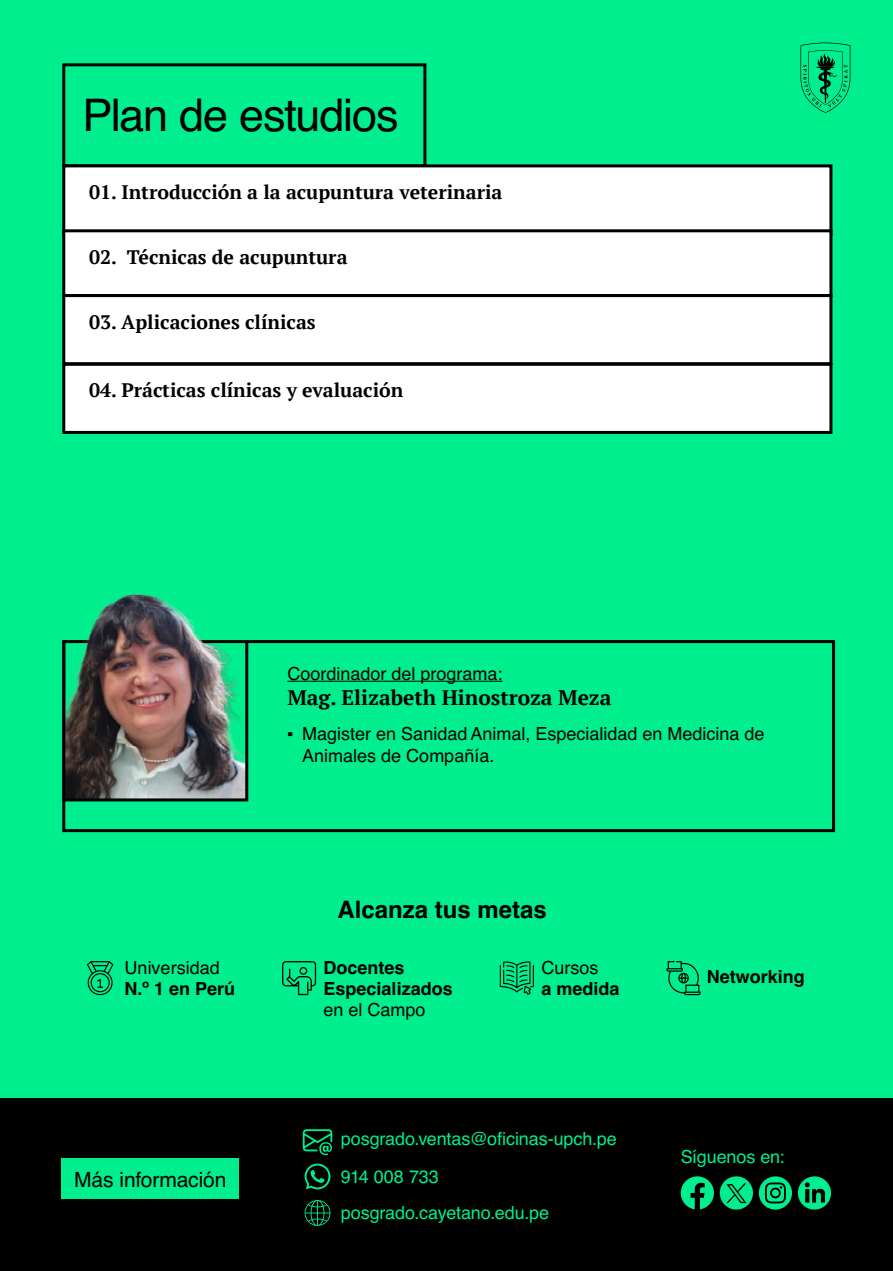
<style>
.page{position:relative;width:893px;height:1271px;background:#fff}
.page>*{position:absolute;margin:0;border:0;box-sizing:border-box;transform-origin:0 0}
.t1{font:45px "Helvetica";letter-spacing:-.03em;color:#000}
.t2{font:700 24px "Helvetica";color:#000}
.t3{font:700 21px "PT Serif";color:#000}
.t4{font:21px "Helvetica";letter-spacing:-.01em;color:#000}
.t5{font:700 19.5px "PT Serif";color:#000}
.t6{font:18px/22.5px "Helvetica";color:#000}
.t7{font:18px/36.9px "Helvetica";letter-spacing:-.01em;color:#00ee8d}
.t8{font:700 18px/21px "Helvetica";color:#000}
.s1{font-family:"Times New Roman"}
</style>
<div class="page">
<div style="left:0;top:0;width:893px;height:1120px;background:#00ee8d"></div>
<svg style="left:800px;top:43px;width:51px;height:70px"></svg>
<div style="left:62px;top:63px;width:364px;height:104px;border:3px solid #000"></div>
<div style="left:62px;top:164px;width:770px;height:72px;background:#fff;border:3px solid #000"></div>
<div style="left:62px;top:229px;width:770px;height:68px;background:#fff;border:3px solid #000"></div>
<div style="left:0;top:1098px;width:893px;height:172px;background:#000"></div>
<svg style="left:666px;top:961px;width:35px;height:34px"></svg>
<svg style="left:500px;top:961px;width:34px;height:33px"></svg>
<svg style="left:282px;top:961px;width:34px;height:34px"></svg>
<svg style="left:87px;top:961px;width:26px;height:35px"></svg>
<svg style="left:759px;top:1176px;width:33px;height:33px"></svg>
<div style="left:772px;top:1189px;width:7px;height:7px;background:#00ee8d;border-radius:50%"></div>
<svg style="left:681px;top:1176px;width:33px;height:33px"></svg>
<svg style="left:798px;top:1176px;width:33px;height:33px"></svg>
<svg style="left:720px;top:1176px;width:33px;height:33px"></svg>
<div style="left:62px;top:1158px;width:177px;height:40px;background:#00ee8d"></div>
<svg style="left:303px;top:1129px;width:29px;height:25px"></svg>
<svg style="left:305px;top:1163px;width:25px;height:26px"></svg>
<svg style="left:305px;top:1200px;width:26px;height:25px"></svg>
<div style="left:62px;top:294px;width:770px;height:71px;background:#fff;border:3px solid #000"></div>
<div style="left:62px;top:363px;width:770px;height:71px;background:#fff;border:3px solid #000"></div>
<hr style="left:287px;top:680px;width:215px;height:1px;background:#000">
<div style="left:62px;top:640px;width:773px;height:192px;border:3px solid #000"></div>
<img style="left:66px;top:593px;width:178px;height:204px">
<div style="left:62px;top:640px;width:186px;height:161px;border:3px solid #000"></div>
<h1 class="t1" style="left:82px;top:80px;width:318px">Plan de estudios</h1>
<p class="t5" style="left:89px;top:179px;width:415px">01. Introducción a la acupuntura veterinaria</p>
<p class="t5" style="left:89px;top:244px;width:260px">02. Técnicas de acupuntura</p>
<p class="t5" style="left:89px;top:308px;width:228px">03. Aplicaciones clínicas</p>
<p class="t5" style="left:89px;top:377px;width:316px">04. Prácticas clínicas y evaluación</p>
<p class="t6" style="left:287px;top:663px;width:217px">Coordinador del programa:</p>
<p class="t3" style="left:287px;top:684px;width:326px">Mag. Elizabeth Hinostroza Meza</p>
<p class="t6" style="left:302px;top:722px;width:464px;text-indent:-15px"><span class="s1">▪</span> Magister en Sanidad Animal, Especialidad en Medicina de<br>Animales de Compañía.</p>
<p class="t6" style="left:125px;top:957px;width:97px">Universidad</p>
<p class="t8" style="left:125px;top:978px;width:112px">N.º 1 en Perú</p>
<p class="t4" style="left:74px;top:1163px;width:154px">Más información</p>
<h2 class="t2" style="left:338px;top:890px;width:211px">Alcanza tus metas</h2>
<p class="t8" style="left:324px;top:957px;width:131px">Docentes<br>Especializados</p>
<p class="t6" style="left:324px;top:999px;width:104px">en el Campo</p>
<p class="t6" style="left:541px;top:957px;width:59px">Cursos</p>
<p class="t8" style="left:541px;top:978px;width:80px">a medida</p>
<p class="t7" style="left:341px;top:1121px;width:278px">posgrado.ventas@oficinas-upch.pe<br>914 008 733 posgrado.cayetano.edu.pe</p>
<p class="t8" style="left:707px;top:966px;width:100px">Networking</p>
<p class="t7" style="left:681px;top:1138px;width:105px">Síguenos en:</p>
</div>
